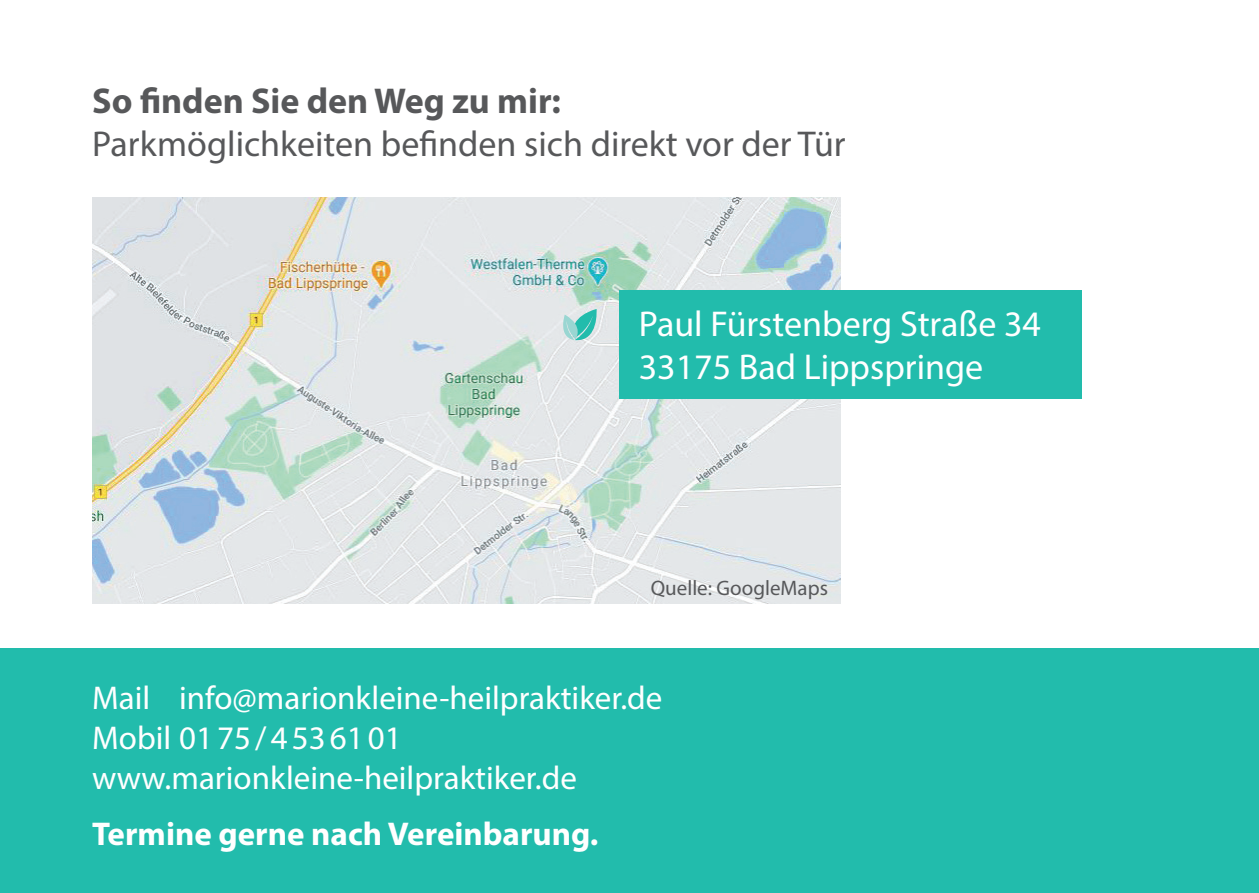
<style>
.page{position:relative;width:1259px;height:893px;background:#fff}
.page>*{position:absolute;margin:0;border:0;box-sizing:border-box;transform-origin:0 0}
.t1{font:36px "Myriad Pro";color:#57585a}
.t2{font:36px/43.2px "Myriad Pro";color:#fff}
.t3{font:700 36px "Myriad Pro";color:#57585a}
.t4{font:33px/39.6px "Myriad Pro";color:#fff}
.t5{font:700 33px "Myriad Pro";color:#fff}
.t6{font:21px "Myriad Pro";color:#57585a}
</style>
<div class="page">
<img style="left:92px;top:198px;width:748px;height:406px">
<div style="left:0;top:648px;width:1259px;height:245px;background:#22bcac"></div>
<div style="left:619px;top:290px;width:463px;height:109px;background:#22bcac"></div>
<svg style="left:557px;top:309px;width:42px;height:33px"></svg>
<p class="t3" style="left:92px;top:77px;width:470px">So finden Sie den Weg zu mir:</p>
<p class="t1" style="left:92px;top:122px;width:755px">Parkmöglichkeiten befinden sich direkt vor der Tür</p>
<p class="t2" style="left:639px;top:302px;width:403px">Paul Fürstenberg Straße 34<br>33175 Bad Lippspringe</p>
<p class="t6" style="left:651px;top:575px;width:179px">Quelle: GoogleMaps</p>
<p class="t4" style="left:92px;top:678px;width:571px">Mail info@marionkleine-heilpraktiker.de<br>Mobil 0175/4536101 www.marionkleine-heilpraktiker.de</p>
<p class="t5" style="left:92px;top:812px;width:507px">Termine gerne nach Vereinbarung.</p>
</div>
